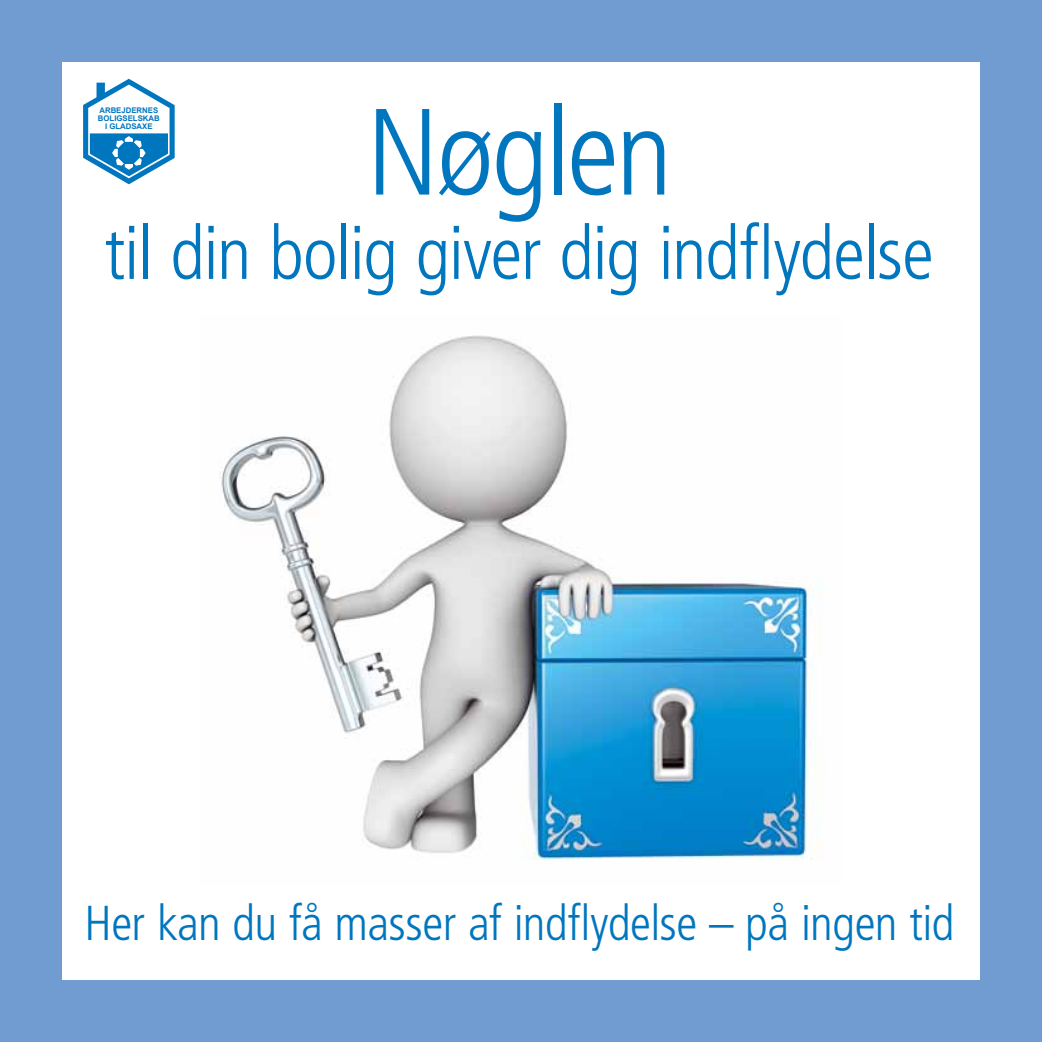
<style>
.page{position:relative;width:1042px;height:1042px;background:#719cd2}
.page>*{position:absolute;margin:0;border:0;box-sizing:border-box;transform-origin:0 0}
.t1{font:300 condensed 122.5px "Frutiger";letter-spacing:-.025em;color:#0076be}
.t2{font:300 condensed 74.38px "Frutiger";letter-spacing:-.02em;color:#0076be}
.t3{font:300 condensed 49px "Frutiger";letter-spacing:-.01em;color:#0076be}
.t4{font:700 7.7px/8px "Arial";color:#0076be;text-align:center}
</style>
<div class="page">
<div style="left:62px;top:62px;width:918px;height:918px;background:#fff"></div>
<svg style="left:83px;top:79px;width:92px;height:105px"></svg>
<img style="left:221px;top:335px;width:601px;height:525px">
<p class="t4" style="left:98px;top:107px;width:63px">ARBEJDERNES<br>BOLIGSELSKAB<br>I GLADSAXE</p>
<h1 class="t1" style="left:366px;top:83px;width:308px">Nøglen</h1>
<h2 class="t2" style="left:105px;top:211px;width:830px">til din bolig giver dig indflydelse</h2>
<p class="t3" style="left:85px;top:895px;width:871px">Her kan du få masser af indflydelse – på ingen tid</p>
</div>
